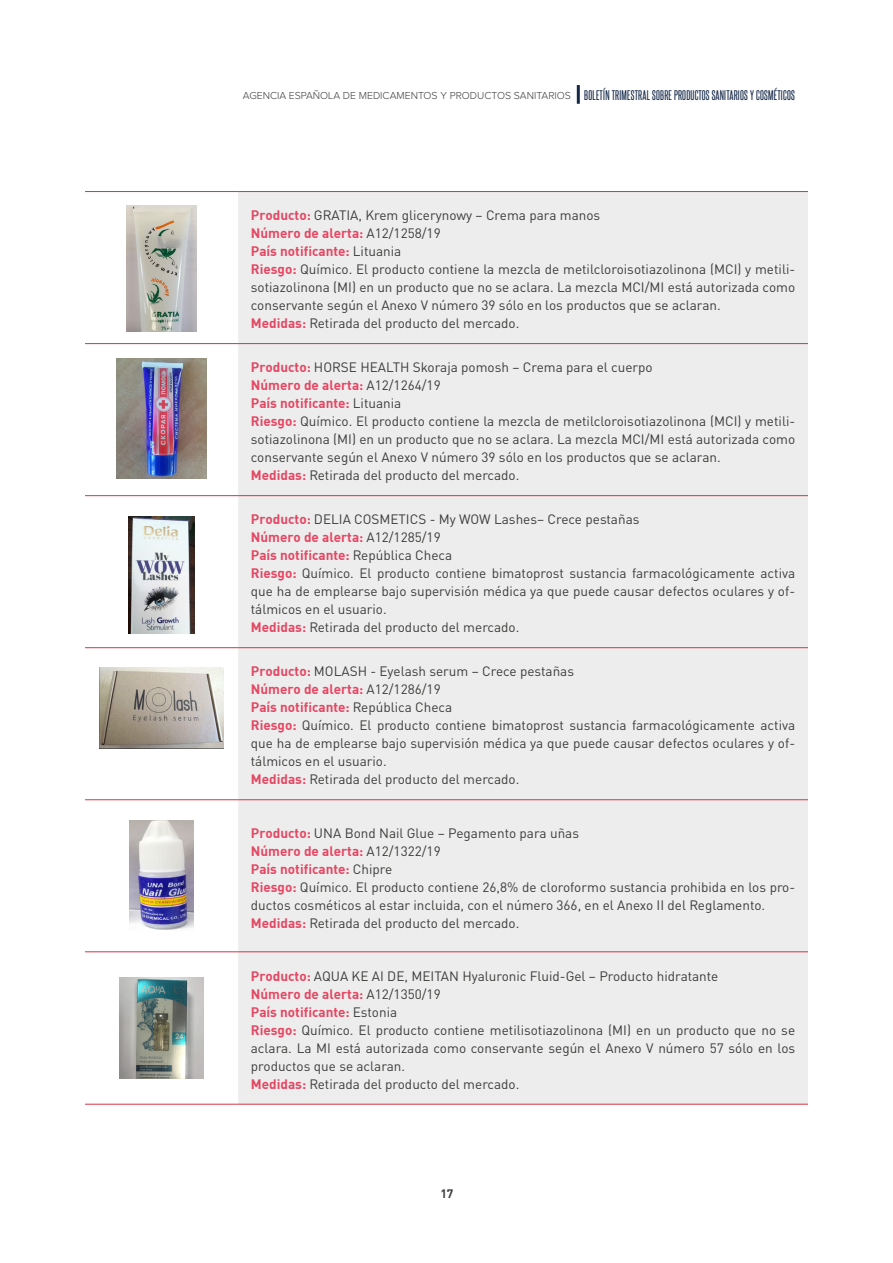
<style>
.page{position:relative;width:893px;height:1263px;background:#fff}
.page>*{position:absolute;margin:0;border:0;box-sizing:border-box;transform-origin:0 0}
.t1{font:13.5px/18px "DIN Pro";color:#3c3c3b;text-align:justify}
.t2{font:700 13.5px "DIN";color:#e54662}
.t3{font:12px "Steelfish Rg";letter-spacing:.02em;color:#152848}
.t4{font:700 12px "DIN";color:#3c3c3b}
.s1{font-family:"Proxima Nova";font-weight:300;font-size:10.5px;color:#3c3c3b}
.s2{font-family:"DIN";font-weight:700;color:#e54662}
.s3{font-family:"DIN Pro";font-weight:400;color:#3c3c3b}
</style>
<div class="page">
<hr style="left:577px;top:85px;width:3px;height:19px;background:#152848">
<div style="left:238px;top:192px;width:570px;height:912px;background:#ededed"></div>
<hr style="left:85px;top:191px;width:153px;height:1px;background:#d73245">
<hr style="left:238px;top:191px;width:570px;height:1px;background:#d73245">
<hr style="left:85px;top:343px;width:153px;height:1px;background:#d73245">
<hr style="left:238px;top:343px;width:570px;height:1px;background:#d73245">
<hr style="left:85px;top:495px;width:153px;height:1px;background:#d73245">
<hr style="left:238px;top:495px;width:570px;height:1px;background:#d73245">
<hr style="left:85px;top:647px;width:153px;height:1px;background:#d73245">
<hr style="left:238px;top:647px;width:570px;height:1px;background:#d73245">
<hr style="left:85px;top:799px;width:153px;height:1px;background:#d73245">
<hr style="left:238px;top:799px;width:570px;height:1px;background:#d73245">
<hr style="left:85px;top:951px;width:153px;height:1px;background:#d73245">
<hr style="left:238px;top:951px;width:570px;height:1px;background:#d73245">
<hr style="left:85px;top:1104px;width:153px;height:1px;background:#d73245">
<hr style="left:238px;top:1104px;width:570px;height:1px;background:#d73245">
<img style="left:126px;top:205px;width:71px;height:126px">
<img style="left:117px;top:359px;width:89px;height:119px">
<img style="left:128px;top:516px;width:66px;height:117px">
<img style="left:99px;top:667px;width:125px;height:81px">
<img style="left:129px;top:821px;width:65px;height:109px">
<img style="left:119px;top:977px;width:85px;height:102px">
<p class="t3" style="left:243px;top:86px;width:553px"><span class="s1">AGENCIA ESPAÑOLA DE MEDICAMENTOS Y PRODUCTOS SANITARIOS</span> BOLETÍN TRIMESTRAL SOBRE PRODUCTOS SANITARIOS Y COSMÉTICOS</p>
<p class="t1" style="left:251px;top:205px;width:351px"><span class="s2">Producto:</span> GRATIA, Krem glicerynowy – Crema para manos</p>
<p class="t2" style="left:251px;top:225px;width:191px">Número de alerta: <span class="s3">A12/1258/19</span></p>
<p class="t2" style="left:251px;top:243px;width:152px">País notificante: <span class="s3">Lituania</span></p>
<p class="t1" style="left:251px;top:259px;width:546px"><span class="s2">Riesgo:</span> Químico. El producto contiene la mezcla de metilcloroisotiazolinona (MCI) y metili&shy;sotiazolinona (MI) en un producto que no se aclara. La mezcla MCI/MI está autorizada como conservante según el Anexo V número 39 sólo en los productos que se aclaran.</p>
<p class="t1" style="left:251px;top:313px;width:270px"><span class="s2">Medidas:</span> Retirada del producto del mercado.</p>
<p class="t1" style="left:251px;top:357px;width:403px"><span class="s2">Producto:</span> HORSE HEALTH Skoraja pomosh – Crema para el cuerpo</p>
<p class="t2" style="left:251px;top:377px;width:191px">Número de alerta: <span class="s3">A12/1264/19</span></p>
<p class="t2" style="left:251px;top:395px;width:152px">País notificante: <span class="s3">Lituania</span></p>
<p class="t1" style="left:251px;top:411px;width:546px"><span class="s2">Riesgo:</span> Químico. El producto contiene la mezcla de metilcloroisotiazolinona (MCI) y metili&shy;sotiazolinona (MI) en un producto que no se aclara. La mezcla MCI/MI está autorizada como conservante según el Anexo V número 39 sólo en los productos que se aclaran.</p>
<p class="t1" style="left:251px;top:465px;width:270px"><span class="s2">Medidas:</span> Retirada del producto del mercado.</p>
<p class="t1" style="left:251px;top:509px;width:390px"><span class="s2">Producto:</span> DELIA COSMETICS - My WOW Lashes– Crece pestañas</p>
<p class="t2" style="left:251px;top:529px;width:191px">Número de alerta: <span class="s3">A12/1285/19</span></p>
<p class="t2" style="left:251px;top:547px;width:203px">País notificante: <span class="s3">República Checa</span></p>
<p class="t1" style="left:251px;top:563px;width:546px"><span class="s2">Riesgo:</span> Químico. El producto contiene bimatoprost sustancia farmacológicamente activa que ha de emplearse bajo supervisión médica ya que puede causar defectos oculares y of&shy;tálmicos en el usuario.</p>
<p class="t1" style="left:251px;top:617px;width:270px"><span class="s2">Medidas:</span> Retirada del producto del mercado.</p>
<p class="t1" style="left:251px;top:661px;width:325px"><span class="s2">Producto:</span> MOLASH - Eyelash serum – Crece pestañas</p>
<p class="t2" style="left:251px;top:681px;width:191px">Número de alerta: <span class="s3">A12/1286/19</span></p>
<p class="t2" style="left:251px;top:699px;width:203px">País notificante: <span class="s3">República Checa</span></p>
<p class="t1" style="left:251px;top:715px;width:546px"><span class="s2">Riesgo:</span> Químico. El producto contiene bimatoprost sustancia farmacológicamente activa que ha de emplearse bajo supervisión médica ya que puede causar defectos oculares y of&shy;tálmicos en el usuario.</p>
<p class="t1" style="left:251px;top:769px;width:270px"><span class="s2">Medidas:</span> Retirada del producto del mercado.</p>
<p class="t1" style="left:251px;top:822px;width:330px"><span class="s2">Producto:</span> UNA Bond Nail Glue – Pegamento para uñas</p>
<p class="t2" style="left:251px;top:842px;width:191px">Número de alerta: <span class="s3">A12/1322/19</span></p>
<p class="t2" style="left:251px;top:860px;width:143px">País notificante: <span class="s3">Chipre</span></p>
<p class="t1" style="left:251px;top:876px;width:546px"><span class="s2">Riesgo:</span> Químico. El producto contiene 26,8% de cloroformo sustancia prohibida en los pro&shy;ductos cosméticos al estar incluida, con el número 366, en el Anexo II del Reglamento.</p>
<p class="t1" style="left:251px;top:912px;width:270px"><span class="s2">Medidas:</span> Retirada del producto del mercado.</p>
<p class="t1" style="left:251px;top:965px;width:469px"><span class="s2">Producto:</span> AQUA KE AI DE, MEITAN Hyaluronic Fluid-Gel – Producto hidratante</p>
<p class="t2" style="left:251px;top:985px;width:191px">Número de alerta: <span class="s3">A12/1350/19</span></p>
<p class="t2" style="left:251px;top:1003px;width:148px">País notificante: <span class="s3">Estonia</span></p>
<p class="t1" style="left:251px;top:1019px;width:546px"><span class="s2">Riesgo:</span> Químico. El producto contiene metilisotiazolinona (MI) en un producto que no se aclara. La MI está autorizada como conservante según el Anexo V número 57 sólo en los productos que se aclaran.</p>
<p class="t1" style="left:251px;top:1073px;width:270px"><span class="s2">Medidas:</span> Retirada del producto del mercado.</p>
<p class="t4" style="left:440px;top:1186px;width:15px">17</p>
</div>
